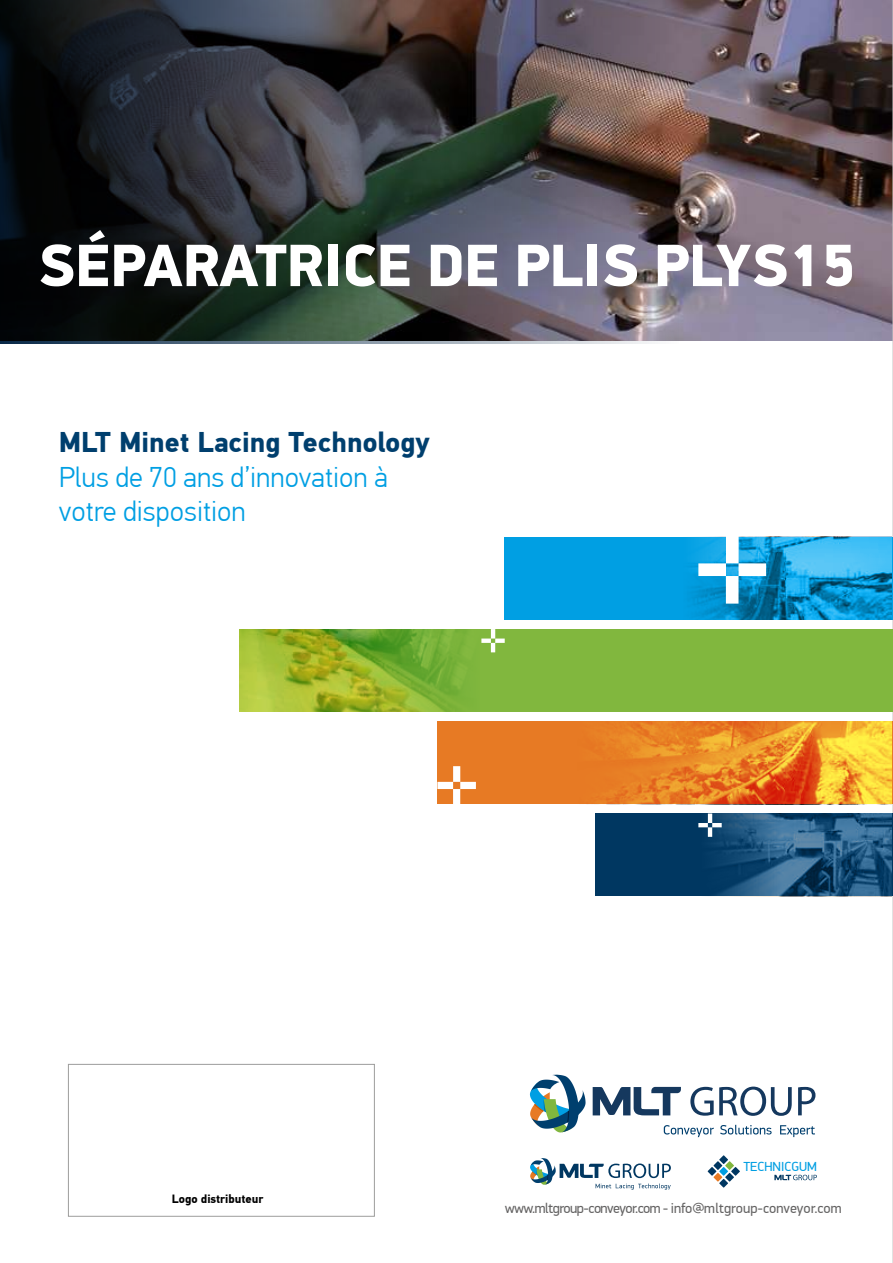
<style>
.page{position:relative;width:893px;height:1263px;background:#fff}
.page>*{position:absolute;margin:0;border:0;box-sizing:border-box;transform-origin:0 0}
.t1{font:900 60px "PF Din Display Pro";color:#fff}
.t2{font:300 28.5px/34.2px "PF Din Text Pro";color:#009fe3}
.t3{font:700 28.5px "PF Din Text Pro";color:#003f6e}
.t4{font:14.25px "PF Din Display Pro";letter-spacing:-.02em;color:#646363}
.t5{font:13.2px "PF Din Display Pro";color:#009ee2}
.t6{font:700 12px "PF Din Text Pro";color:#000}
</style>
<div class="page">
<img style="left:679px;top:0;width:213px;height:341px">
<hr style="left:892px;top:0;width:1px;height:1263px;background:#c6c6c6">
<div style="left:68px;top:1064px;width:307px;height:153px;border:1px solid #9d9d9c"></div>
<img style="left:0;top:0;width:679px;height:344px">
<div style="left:505px;top:537px;width:388px;height:83px;background:#009fe3"></div>
<img style="left:690px;top:537px;width:201px;height:83px">
<div style="left:595px;top:813px;width:298px;height:83px;background:#003761"></div>
<img style="left:700px;top:813px;width:191px;height:83px">
<div style="left:438px;top:721px;width:455px;height:83px;background:#e77a24"></div>
<img style="left:600px;top:721px;width:291px;height:83px">
<div style="left:239px;top:629px;width:654px;height:83px;background:#81b73e"></div>
<img style="left:239px;top:629px;width:257px;height:83px">
<svg style="left:698px;top:536px;width:68px;height:68px"></svg>
<svg style="left:437px;top:766px;width:39px;height:38px"></svg>
<svg style="left:698px;top:823px;width:10px;height:4px"></svg>
<hr style="left:708px;top:813px;width:4px;height:10px;background:#fff">
<svg style="left:712px;top:823px;width:10px;height:4px"></svg>
<svg style="left:708px;top:827px;width:4px;height:10px"></svg>
<div style="left:481px;top:638px;width:10px;height:5px;background:#fff"></div>
<div style="left:495px;top:638px;width:10px;height:5px;background:#fff"></div>
<svg style="left:491px;top:629px;width:4px;height:23px"></svg>
<svg style="left:530px;top:1158px;width:141px;height:31px"></svg>
<svg style="left:719px;top:1179px;width:9px;height:8px"></svg>
<svg style="left:719px;top:1167px;width:9px;height:9px"></svg>
<svg style="left:731px;top:1167px;width:9px;height:9px"></svg>
<svg style="left:708px;top:1167px;width:8px;height:9px"></svg>
<svg style="left:719px;top:1155px;width:9px;height:9px"></svg>
<svg style="left:725px;top:1173px;width:9px;height:8px"></svg>
<svg style="left:725px;top:1161px;width:9px;height:9px"></svg>
<svg style="left:713px;top:1173px;width:9px;height:8px"></svg>
<svg style="left:713px;top:1161px;width:9px;height:9px"></svg>
<svg style="left:774px;top:1175px;width:43px;height:5px"></svg>
<svg style="left:664px;top:1125px;width:50px;height:12px"></svg>
<svg style="left:720px;top:1125px;width:52px;height:9px"></svg>
<svg style="left:780px;top:1125px;width:35px;height:12px"></svg>
<svg style="left:530px;top:1075px;width:56px;height:57px"></svg>
<svg style="left:690px;top:1086px;width:102px;height:30px"></svg>
<svg style="left:798px;top:1087px;width:17px;height:28px"></svg>
<svg style="left:593px;top:1087px;width:88px;height:28px"></svg>
<h1 class="t1" style="left:38px;top:229px;width:818px">SÉPARATRICE DE PLIS PLYS15</h1>
<h2 class="t3" style="left:59px;top:425px;width:372px">MLT Minet Lacing Technology</h2>
<h2 class="t2" style="left:59px;top:460px;width:330px">Plus de 70 ans d’innovation à votre disposition</h2>
<p class="t6" style="left:172px;top:1192px;width:93px">Logo distributeur</p>
<p class="t5" style="left:743px;top:1159px;width:75px">TECHNICGUM</p>
<p class="t4" style="left:505px;top:1200px;width:338px">www.mltgroup-conveyor.com - info@mltgroup-conveyor.com</p>
</div>
